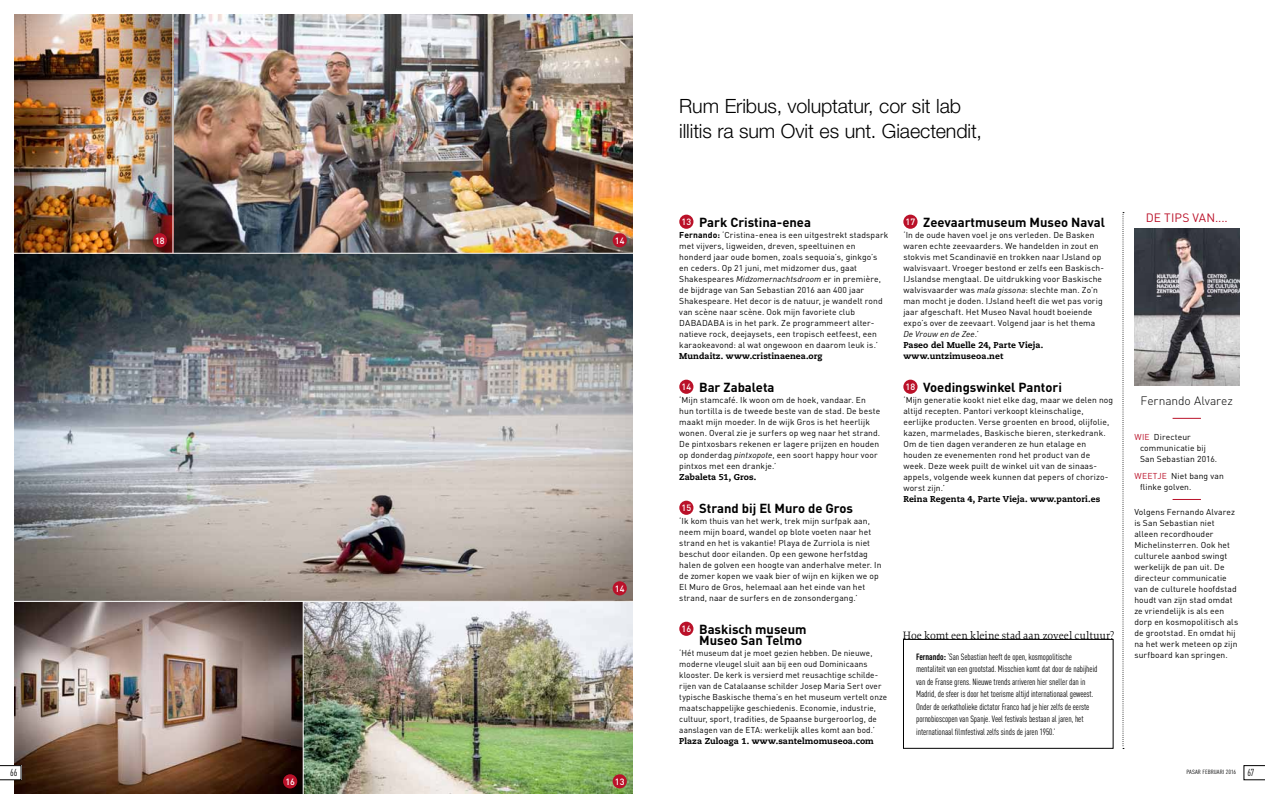
<style>
.page{position:relative;width:1265px;height:808px;background:#fff}
.page>*{position:absolute;margin:0;border:0;box-sizing:border-box;transform-origin:0 0}
.t1{font:300 19.7px/24.6px "Helvetica Neue LT Std";letter-spacing:-.005em;color:#000}
.t2{font:700 13px/11px "DINOT";color:#000}
.t3{font:300 12px "DINOT";letter-spacing:-.005em;color:#000}
.t4{font:12px "DINOT";color:#ba1129}
.t5{font:11.2px "Proforma";letter-spacing:.005em;color:#000}
.t6{font:condensed 10px "DINOT";color:#000}
.t7{font:condensed 9px/12.5px "DINOT";letter-spacing:-.005em;color:#000}
.t8{font:500 9px "DINOT";color:#fff}
.t9{font:8.5px/11px "DINOT";letter-spacing:.015em;color:#000}
.t10{font:8.5px/11px "DINOT";letter-spacing:.015em;color:#000;scale:.96 1}
.t11{font:800 8.5px/11px "Caecilia LT Std";letter-spacing:.01em;color:#000}
.t12{font:8.5px "DINOT";color:#ba1129}
.t13{font:condensed 6px "DINOT";letter-spacing:.01em;color:#000;scale:1.2 1}
.s1{font-weight:500;font-size:9px;color:#fff}
.s2{font-weight:700}
.s3{font-style:italic}
.s4{color:#ba1129}
.s5{font-size:10px}
</style>
<div class="page">
<img style="left:14px;top:14px;width:618px;height:780px">
<div style="left:679px;top:215px;width:14px;height:14px;background:#ba1129;border-radius:50%"></div>
<div style="left:679px;top:380px;width:14px;height:14px;background:#ba1129;border-radius:50%"></div>
<div style="left:679px;top:501px;width:14px;height:14px;background:#ba1129;border-radius:50%"></div>
<div style="left:679px;top:622px;width:14px;height:14px;background:#ba1129;border-radius:50%"></div>
<div style="left:903px;top:215px;width:14px;height:14px;background:#ba1129;border-radius:50%"></div>
<div style="left:903px;top:380px;width:14px;height:14px;background:#ba1129;border-radius:50%"></div>
<div style="left:903px;top:639px;width:210px;height:109px;border:1px solid #000"></div>
<hr style="left:3px;top:253px;width:648px;height:1px;background:#fff">
<hr style="left:3px;top:601px;width:648px;height:1px;background:#fff">
<hr style="left:173px;top:0;width:1px;height:253px;background:#fff">
<hr style="left:303px;top:601px;width:1px;height:200px;background:#fff">
<img style="left:1134px;top:228px;width:104px;height:158px">
<svg style="left:1122px;top:212px;width:1px;height:537px"></svg>
<div style="left:153px;top:233px;width:14px;height:14px;background:#ba1129;border-radius:50%"></div>
<div style="left:612px;top:233px;width:14px;height:14px;background:#ba1129;border-radius:50%"></div>
<div style="left:612px;top:581px;width:14px;height:14px;background:#ba1129;border-radius:50%"></div>
<div style="left:612px;top:774px;width:14px;height:14px;background:#ba1129;border-radius:50%"></div>
<div style="left:283px;top:774px;width:14px;height:14px;background:#ba1129;border-radius:50%"></div>
<svg style="left:1172px;top:418px;width:28px;height:1px"></svg>
<svg style="left:1172px;top:499px;width:28px;height:1px"></svg>
<svg style="left:1243px;top:765px;width:21px;height:15px"></svg>
<svg style="left:0;top:765px;width:21px;height:15px"></svg>
<p class="t8" style="left:155px;top:235px;width:11px">18</p>
<p class="t8" style="left:615px;top:235px;width:11px">14</p>
<p class="t8" style="left:615px;top:583px;width:11px">14</p>
<h1 class="t1" style="left:679px;top:94px;width:304px">Rum Eribus, voluptatur, cor sit lab illitis ra sum Ovit es unt. Giaectendit,</h1>
<h2 class="t2" style="left:681px;top:216px;width:131px"><span class="s1">13</span> Park Cristina-enea</h2>
<p class="t9" style="left:679px;top:229px;width:211px"><span class="s2">Fernando:</span> ‘Cristina-enea is een uitgestrekt stadspark met vijvers, ligweiden, dreven, speeltuinen en honderd jaar oude bomen, zoals sequoia’s, ginkgo’s en ceders. Op 21 juni, met midzomer dus, gaat Shakespeares <span class="s3">Midzomernachtsdroom</span> er in première, de bijdrage van San Sebastian 2016 aan 400 jaar Shakespeare. Het decor is de natuur, je wandelt rond van scène naar scène. Ook mijn favoriete club DABADABA is in het park. Ze programmeert alter&shy;natieve rock, deejaysets, een tropisch eetfeest, een karaokeavond: al wat ongewoon en daarom leuk is.’</p>
<p class="t11" style="left:679px;top:350px;width:145px">Mundaitz. www.cristinaenea.org</p>
<h2 class="t2" style="left:681px;top:381px;width:94px"><span class="s1">14</span> Bar Zabaleta</h2>
<p class="t9" style="left:679px;top:394px;width:202px">‘Mijn stamcafé. Ik woon om de hoek, vandaar. En hun tortilla is de tweede beste van de stad. De beste maakt mijn moeder. In de wijk Gros is het heerlijk wonen. Overal zie je surfers op weg naar het strand.<br>De pintxosbars rekenen er lagere prijzen en houden op donderdag <span class="s3">pintxopote</span>, een soort happy hour voor pintxos met een drankje.’</p>
<p class="t11" style="left:679px;top:471px;width:78px">Zabaleta 51, Gros.</p>
<h2 class="t2" style="left:681px;top:502px;width:173px"><span class="s1">15</span> Strand bij El Muro de Gros</h2>
<p class="t9" style="left:679px;top:515px;width:204px">‘Ik kom thuis van het werk, trek mijn surfpak aan, neem mijn board, wandel op blote voeten naar het strand en het is vakantie! Playa de Zurriola is niet beschut door eilanden. Op een gewone herfstdag halen de golven een hoogte van anderhalve meter. In de zomer kopen we vaak bier of wijn en kijken we op El Muro de Gros, helemaal aan het einde van het strand, naar de surfers en de zonsondergang.’</p>
<h2 class="t2" style="left:699px;top:623px;width:109px;text-indent:-18px"><span class="s1">16</span> Baskisch museum<br>Museo San Telmo</h2>
<p class="t10" style="left:679px;top:647px;width:218px">‘Hét museum dat je moet gezien hebben. De nieuwe, moderne vleugel sluit aan bij een oud Dominicaans klooster. De kerk is versierd met reusachtige schilde&shy;rijen van de Catalaanse schilder Josep Maria Sert over typische Baskische thema’s en het museum vertelt onze maatschappelijke geschiedenis. Economie, industrie, cultuur, sport, tradities, de Spaanse burgeroorlog, de aanslagen van de ETA: werkelijk alles komt aan bod.’</p>
<p class="t11" style="left:679px;top:735px;width:196px">Plaza Zuloaga 1. www.santelmomuseoa.com</p>
<h2 class="t2" style="left:905px;top:216px;width:201px"><span class="s1">17</span> Zeevaartmuseum Museo Naval</h2>
<p class="t9" style="left:903px;top:229px;width:202px">‘In de oude haven voel je ons verleden. De Basken waren echte zeevaarders. We handelden in zout en stokvis met Scandinavië en trokken naar IJsland op walvisvaart. Vroeger bestond er zelfs een Baskisch-IJslandse mengtaal. De uitdrukking voor Baskische walvisvaarder was <span class="s3">mala gissona</span>: slechte man. Zo’n man mocht je doden. IJsland heeft die wet pas vorig jaar afgeschaft. Het Museo Naval houdt boeiende expo’s over de zeevaart. Volgend jaar is het thema <span class="s3">De Vrouw en de Zee</span>.’</p>
<p class="t11" style="left:903px;top:339px;width:141px">Paseo del Muelle 24, Parte Vieja. www.untzimuseoa.net</p>
<h2 class="t2" style="left:905px;top:381px;width:158px"><span class="s1">18</span> Voedingswinkel Pantori</h2>
<p class="t9" style="left:903px;top:394px;width:211px">‘Mijn generatie kookt niet elke dag, maar we delen nog altijd recepten. Pantori verkoopt kleinschalige, eerlijke producten. Verse groenten en brood, olijfolie, kazen, marmelades, Baskische bieren, sterkedrank.<br>Om de tien dagen veranderen ze hun etalage en houden ze evenementen rond het product van de week. Deze week puilt de winkel uit van de sinaas&shy;appels, volgende week kunnen dat pepers of chorizo&shy;worst zijn.’</p>
<p class="t11" style="left:903px;top:493px;width:198px">Reina Regenta 4, Parte Vieja. www.pantori.es</p>
<h3 class="t5" style="left:902px;top:629px;width:213px">Hoe komt een kleine stad aan zoveel cultuur?</h3>
<p class="t7" style="left:916px;top:650px;width:183px"><span class="s2">Fernando:</span> ‘San Sebastian heeft de open, kosmopolitische mentaliteit van een grootstad. Misschien komt dat door de nabijheid van de Franse grens. Nieuwe trends arriveren hier sneller dan in Madrid, de sfeer is door het toerisme altijd internationaal geweest.<br>Onder de oerkatholieke dictator Franco had je hier zelfs de eerste pornobioscopen van Spanje. Veel festivals bestaan al jaren, het internationaal filmfestival zelfs sinds de jaren 1950.’</p>
<h3 class="t4" style="left:1145px;top:210px;width:26px">De tips</h3>
<h3 class="t4" style="left:1192px;top:210px;width:9px">van</h3>
<h3 class="t4" style="left:1214px;top:210px;width:14px">....</h3>
<h3 class="t3" style="left:1140px;top:393px;width:94px">Fernando Alvarez</h3>
<p class="t9" style="left:1139px;top:431px;width:79px;text-indent:-6px"><span class="s4">Wie</span> Directeur communicatie bij<br>San Sebastian 2016.</p>
<p class="t12" style="left:1134px;top:470px;width:14px">Weetje</p>
<p class="t9" style="left:1139px;top:470px;width:85px;text-indent:31px">Niet bang van flinke golven.</p>
<p class="t9" style="left:1134px;top:506px;width:105px">Volgens Fernando Alvarez is San Sebastian niet alleen recordhouder<br>Michelinsterren. Ook het culturele aanbod swingt werkelijk de pan uit. De directeur communicatie van de culturele hoofdstad houdt van zijn stad omdat ze vriendelijk is als een dorp en kosmopolitisch als de grootstad. En omdat hij na het werk meteen op zijn surfboard kan springen.</p>
<p class="t6" style="left:10px;top:767px;width:9px">66</p>
<p class="t13" style="left:1186px;top:769px;width:58px">PASAR februari 2016 <span class="s5">67</span></p>
<p class="t8" style="left:285px;top:776px;width:11px">16</p>
<p class="t8" style="left:615px;top:776px;width:11px">13</p>
</div>
